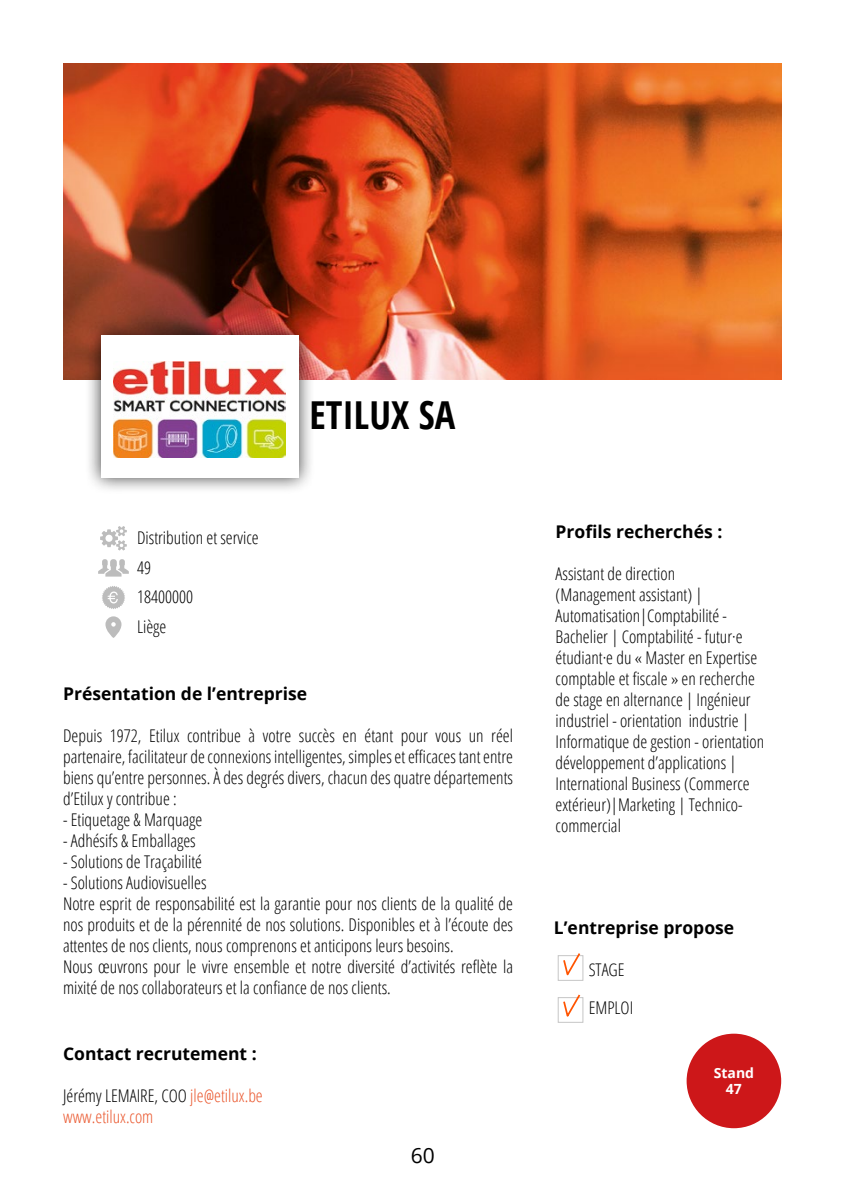
<style>
.page{position:relative;width:844px;height:1191px;background:#fff}
.page>*{position:absolute;margin:0;border:0;box-sizing:border-box;transform-origin:0 0}
.t1{font:700 condensed 38.5px "Open Sans";color:#000}
.t2{font:21px "Open Sans";color:#000}
.t3{font:300 condensed 17.5px/21px "Open Sans";color:#000}
.t4{font:700 17.5px "Open Sans";color:#000}
.t5{font:300 condensed 17.5px/21px "Open Sans";color:#ea562c}
.t6{font:700 14px/16.8px "Open Sans";color:#fff;text-align:center}
.s1{color:#000}
</style>
<div class="page">
<img style="left:63px;top:63px;width:718px;height:316px">
<div style="left:85px;top:320px;width:230px;height:175px;background:#000;opacity:.75"></div>
<div style="left:101px;top:336px;width:198px;height:142px;background:#fff"></div>
<img style="left:113px;top:361px;width:172px;height:96px">
<div style="left:686px;top:1033px;width:95px;height:95px;background:#cd1719;border-radius:50%"></div>
<div style="left:557px;top:955px;width:26px;height:25px;border:1px solid #c6c6c6"></div>
<div style="left:557px;top:997px;width:26px;height:25px;border:1px solid #c6c6c6"></div>
<svg style="left:561px;top:994px;width:20px;height:23px"></svg>
<svg style="left:561px;top:953px;width:20px;height:26px"></svg>
<svg style="left:100px;top:526px;width:27px;height:24px"></svg>
<svg style="left:105px;top:616px;width:16px;height:22px"></svg>
<svg style="left:102px;top:586px;width:23px;height:23px"></svg>
<svg style="left:98px;top:559px;width:31px;height:17px"></svg>
<h1 class="t1" style="left:309px;top:388px;width:147px">ETILUX SA</h1>
<p class="t3" style="left:137px;top:522px;width:123px;line-height:29.6px">Distribution et service<br>49<br>18400000<br>Liège</p>
<p class="t4" style="left:555px;top:519px;width:168px">Profils recherchés :</p>
<p class="t3" style="left:555px;top:563px;width:210px">Assistant de direction<br>(Management assistant) |<br>Automatisation|Comptabilité -<br>Bachelier | Comptabilité - futur·e étudiant·e du « Master en Expertise comptable et fiscale » en recherche de stage en alternance | Ingénieur industriel - orientation industrie |<br>Informatique de gestion - orientation développement d’applications |<br>International Business (Commerce extérieur)|Marketing | Technico&shy;commercial</p>
<p class="t4" style="left:63px;top:681px;width:246px">Présentation de l’entreprise</p>
<p class="t3" style="left:63px;top:724px;width:451px;text-align:justify">Depuis 1972, Etilux contribue à votre succès en étant pour vous un réel partenaire, facilitateur de connexions intelligentes, simples et efficaces tant entre biens qu’entre personnes. À des degrés divers, chacun des quatre départements d’Etilux y contribue :</p>
<p class="t3" style="left:63px;top:808px;width:141px">- Etiquetage &amp; Marquage</p>
<p class="t3" style="left:63px;top:829px;width:134px">- Adhésifs &amp; Emballages</p>
<p class="t3" style="left:63px;top:850px;width:140px">- Solutions de Traçabilité</p>
<p class="t3" style="left:63px;top:871px;width:451px">- Solutions Audiovisuelles<br>Notre esprit de responsabilité est la garantie pour nos clients de la qualité de nos produits et de la pérennité de nos solutions. Disponibles et à l’écoute des attentes de nos clients, nous comprenons et anticipons leurs besoins.<br>Nous œuvrons pour le vivre ensemble et notre diversité d’activités reflète la mixité de nos collaborateurs et la confiance de nos clients.</p>
<p class="t4" style="left:554px;top:915px;width:182px">L’entreprise propose</p>
<p class="t3" style="left:588px;top:958px;width:37px">STAGE</p>
<p class="t3" style="left:588px;top:997px;width:46px">EMPLOI</p>
<p class="t4" style="left:63px;top:1041px;width:195px">Contact recrutement :</p>
<p class="t5" style="left:63px;top:1085px;width:201px"><span class="s1">Jérémy LEMAIRE, COO</span> jle@etilux.be www.etilux.com</p>
<p class="t2" style="left:410px;top:1141px;width:26px">60</p>
<p class="t6" style="left:713px;top:1063px;width:42px">Stand<br>47</p>
</div>
